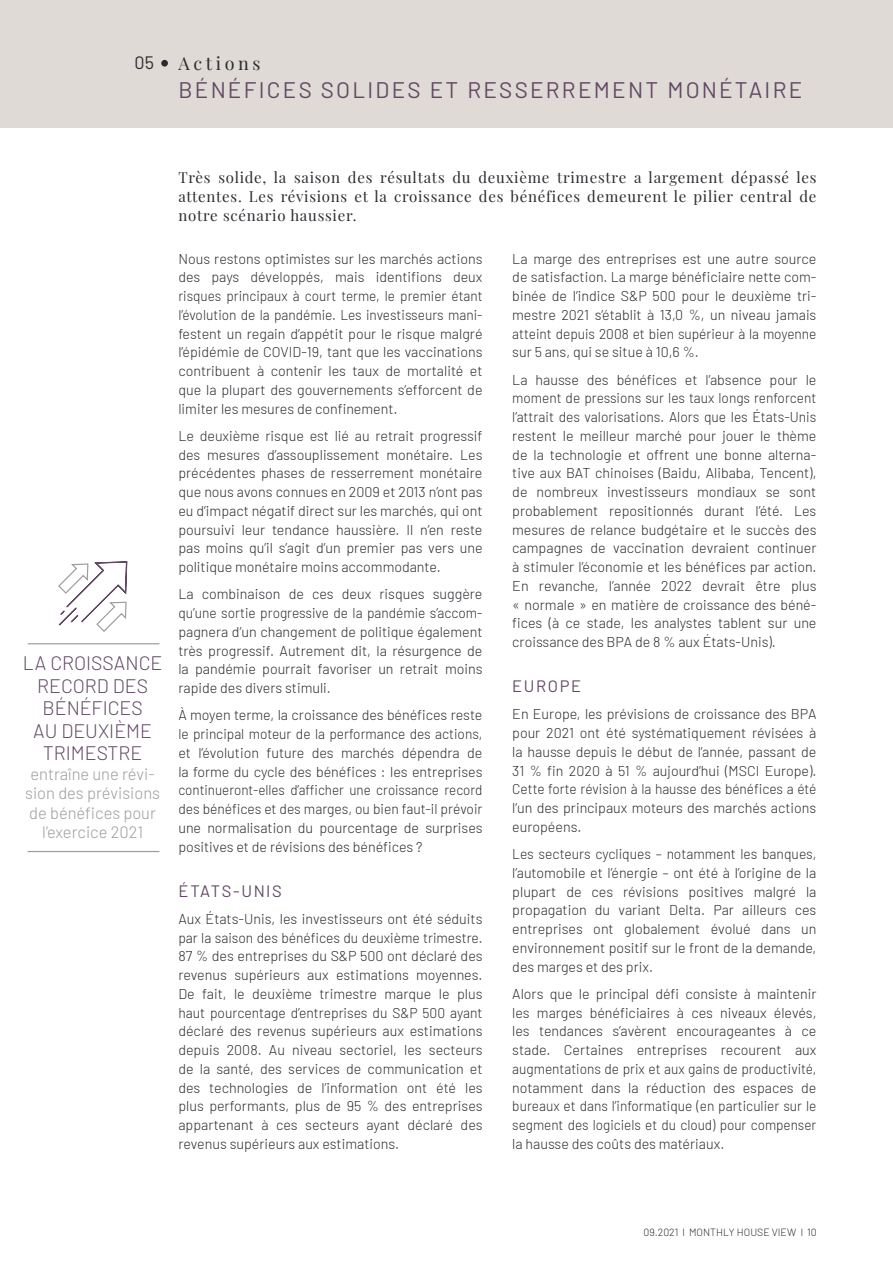
<style>
.page{position:relative;width:893px;height:1263px;background:#fff}
.page>*{position:absolute;margin:0;border:0;box-sizing:border-box;transform-origin:0 0}
.t1{font:22.5px "Barlow";letter-spacing:.1em;color:#624865}
.t2{font:300 19.5px/22.5px "Barlow";color:#624865;text-align:center}
.t3{font:18px "Playfair Display";letter-spacing:.2em;color:#2a2c30}
.t4{font:18px "Barlow";color:#2a2c30}
.t5{font:300 16.5px/19.5px "Barlow";color:#9d9d9c;text-align:center}
.t6{font:16.5px "Barlow";letter-spacing:.095em;color:#624865}
.t7{font:15px/18.8px "Playfair Display";letter-spacing:.05em;color:#2a2c30;text-align:justify}
.t8{font:300 14.25px/18.8px "Barlow";color:#2a2c30;text-align:justify}
.t9{font:300 10.5px "Barlow";color:#2a2c30}
</style>
<div class="page">
<div style="left:0;top:0;width:893px;height:128px;background:#dfdad5"></div>
<div style="left:161px;top:60px;width:7px;height:7px;background:#2a2c30;border-radius:50%"></div>
<hr style="left:28px;top:643px;width:131px;height:1px;background:#9d9d9c">
<hr style="left:28px;top:851px;width:131px;height:1px;background:#9d9d9c">
<svg style="left:58px;top:561px;width:70px;height:71px"></svg>
<p class="t4" style="left:135px;top:50px;width:21px">05</p>
<p class="t3" style="left:179px;top:49px;width:83px">Actions</p>
<h1 class="t1" style="left:179px;top:74px;width:625px">BÉNÉFICES SOLIDES ET RESSERREMENT MONÉTAIRE</h1>
<h2 class="t2" style="left:23px;top:650px;width:141px">LA CROISSANCE<br>RECORD DES<br>BÉNÉFICES<br>AU DEUXIÈME<br>TRIMESTRE</h2>
<p class="t5" style="left:25px;top:763px;width:136px">entraîne une révi&shy;sion des prévisions de bénéfices pour l’exercice 2021</p>
<p class="t7" style="left:178px;top:167px;width:639px">Très solide, la saison des résultats du deuxième trimestre a largement dépassé les attentes. Les révisions et la croissance des bénéfices demeurent le pilier central de notre scénario haussier.</p>
<p class="t8" style="left:178px;top:248px;width:306px">Nous restons optimistes sur les marchés actions des pays développés, mais identifions deux risques principaux à court terme, le premier étant l’évolution de la pandémie. Les investisseurs mani&shy;festent un regain d’appétit pour le risque malgré l’épidémie de COVID-19, tant que les vaccinations contribuent à contenir les taux de mortalité et que la plupart des gouvernements s’efforcent de limiter les mesures de confinement.</p>
<p class="t8" style="left:178px;top:425px;width:306px">Le deuxième risque est lié au retrait progressif des mesures d’assouplissement monétaire. Les précédentes phases de resserrement monétaire que nous avons connues en 2009 et 2013 n’ont pas eu d’impact négatif direct sur les marchés, qui ont poursuivi leur tendance haussière. Il n’en reste pas moins qu’il s’agit d’un premier pas vers une politique monétaire moins accommodante.</p>
<p class="t8" style="left:178px;top:584px;width:306px">La combinaison de ces deux risques suggère qu’une sortie progressive de la pandémie s’accom&shy;pagnera d’un changement de politique également très progressif. Autrement dit, la résurgence de la pandémie pourrait favoriser un retrait moins rapide des divers stimuli.</p>
<p class="t8" style="left:178px;top:705px;width:306px">À moyen terme, la croissance des bénéfices reste le principal moteur de la performance des actions, et l’évolution future des marchés dépendra de la forme du cycle des bénéfices : les entreprises continueront-elles d’afficher une croissance record des bénéfices et des marges, ou bien faut-il prévoir une normalisation du pourcentage de surprises positives et de révisions des bénéfices ?</p>
<p class="t6" style="left:178px;top:879px;width:105px">ÉTATS-UNIS</p>
<p class="t8" style="left:178px;top:908px;width:306px">Aux États-Unis, les investisseurs ont été séduits par la saison des bénéfices du deuxième trimestre.<br>87 % des entreprises du S&amp;P 500 ont déclaré des revenus supérieurs aux estimations moyennes.<br>De fait, le deuxième trimestre marque le plus haut pourcentage d’entreprises du S&amp;P 500 ayant déclaré des revenus supérieurs aux estimations depuis 2008. Au niveau sectoriel, les secteurs de la santé, des services de communication et des technologies de l’information ont été les plus performants, plus de 95 % des entreprises appartenant à ces secteurs ayant déclaré des revenus supérieurs aux estimations.</p>
<p class="t8" style="left:512px;top:248px;width:306px">La marge des entreprises est une autre source de satisfaction. La marge bénéficiaire nette com&shy;binée de l’indice S&amp;P 500 pour le deuxième tri&shy;mestre 2021 s’établit à 13,0 %, un niveau jamais atteint depuis 2008 et bien supérieur à la moyenne sur 5 ans, qui se situe à 10,6 %.</p>
<p class="t8" style="left:512px;top:369px;width:306px">La hausse des bénéfices et l’absence pour le moment de pressions sur les taux longs renforcent l’attrait des valorisations. Alors que les États-Unis restent le meilleur marché pour jouer le thème de la technologie et offrent une bonne alterna&shy;tive aux BAT chinoises (Baidu, Alibaba, Tencent), de nombreux investisseurs mondiaux se sont probablement repositionnés durant l’été. Les mesures de relance budgétaire et le succès des campagnes de vaccination devraient continuer à stimuler l’économie et les bénéfices par action.<br>En revanche, l’année 2022 devrait être plus « normale » en matière de croissance des béné&shy;fices (à ce stade, les analystes tablent sur une croissance des BPA de 8 % aux États-Unis).</p>
<p class="t6" style="left:512px;top:674px;width:70px">EUROPE</p>
<p class="t8" style="left:512px;top:704px;width:306px">En Europe, les prévisions de croissance des BPA pour 2021 ont été systématiquement révisées à la hausse depuis le début de l’année, passant de 31 % fin 2020 à 51 % aujourd’hui (MSCI Europe).<br>Cette forte révision à la hausse des bénéfices a été l’un des principaux moteurs des marchés actions européens.</p>
<p class="t8" style="left:512px;top:843px;width:306px">Les secteurs cycliques – notamment les banques, l’automobile et l’énergie – ont été à l’origine de la plupart de ces révisions positives malgré la propagation du variant Delta. Par ailleurs ces entreprises ont globalement évolué dans un environnement positif sur le front de la demande, des marges et des prix.</p>
<p class="t8" style="left:512px;top:983px;width:306px">Alors que le principal défi consiste à maintenir les marges bénéficiaires à ces niveaux élevés, les tendances s’avèrent encourageantes à ce stade. Certaines entreprises recourent aux augmentations de prix et aux gains de productivité, notamment dans la réduction des espaces de bureaux et dans l’informatique (en particulier sur le segment des logiciels et du cloud) pour compenser la hausse des coûts des matériaux.</p>
<p class="t9" style="left:643px;top:1225px;width:175px">09.2021 l MONTHLY HOUSE VIEW l 10</p>
</div>
